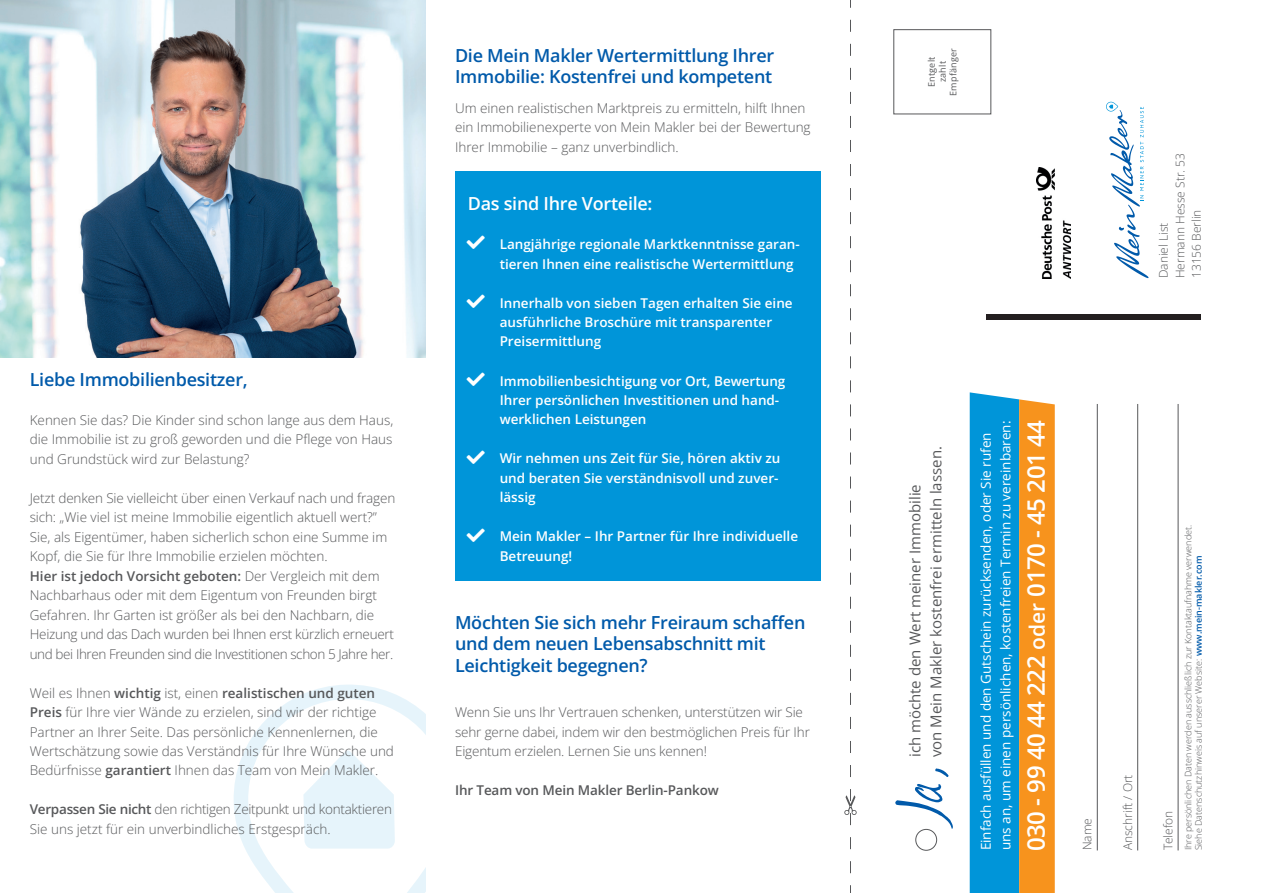
<style>
.page{position:relative;width:1263px;height:893px;background:#fff}
.page>*{position:absolute;margin:0;border:0;box-sizing:border-box;transform-origin:0 0}
.t1{font:600 24px "Open Sans";letter-spacing:-.02em;color:#fff}
.t2{font:600 18px/21.6px "Open Sans";letter-spacing:-.015em;color:#015aaa}
.t3{font:600 18px "Open Sans";letter-spacing:-.015em;color:#fff}
.t4{font:15px/21px "Open Sans";color:#57585a}
.t5{font:300 13.5px/19.5px "Open Sans";color:#57585a}
.t6{font:600 13.5px/19.5px "Open Sans";color:#fff}
.t7{font:13.5px/19.5px "Open Sans";color:#fff}
.t8{font:600 13.5px "Open Sans";letter-spacing:-.01em;color:#57585a}
.t9{font:300 12px/16.5px "Open Sans";color:#57585a}
.t10{font:300 9px/10.5px "Open Sans";color:#57585a}
.t11{font:9px/10.8px "Open Sans";letter-spacing:.025em;color:#57585a;text-align:center}
.s1{font-weight:600}
.s2{font-size:21px}
.s3{font-weight:600;color:#015aaa}
</style>
<div class="page">
<img style="left:1036px;top:168px;width:34px;height:110px">
<div style="left:986px;top:315px;width:213px;height:5px;background:#231f20"></div>
<div style="left:893px;top:29px;width:98px;height:85px;border:1px solid #57585a"></div>
<div style="left:988px;top:315px;width:213px;height:5px;background:#231f20"></div>
<svg style="left:844px;top:0;width:13px;height:893px"></svg>
<div style="left:455px;top:171px;width:366px;height:409px;background:#0095d9"></div>
<svg style="left:970px;top:392px;width:85px;height:501px;background:#66958d"></svg>
<svg style="left:234px;top:684px;width:191px;height:209px"></svg>
<img style="left:0;top:0;width:425px;height:357px">
<svg style="left:1106px;top:102px;width:42px;height:176px"></svg>
<svg style="left:895px;top:768px;width:58px;height:61px"></svg>
<div style="left:915px;top:829px;width:22px;height:21px;border:1px solid #57585a;border-radius:50%"></div>
<hr style="left:1178px;top:404px;width:1px;height:446px;background:#57585a">
<hr style="left:1097px;top:404px;width:1px;height:446px;background:#57585a">
<hr style="left:1137px;top:404px;width:1px;height:446px;background:#57585a">
<h2 class="t2" style="left:30px;top:368px;width:219px">Liebe Immobilienbesitzer,</h2>
<p class="t5" style="left:30px;top:410px;width:365px;text-align:justify">Kennen Sie das? Die Kinder sind schon lange aus dem Haus, die Immobilie ist zu groß geworden und die Pflege von Haus und Grundstück wird zur Belastung?</p>
<p class="t5" style="left:30px;top:488px;width:367px">Jetzt denken Sie vielleicht über einen Verkauf nach und fragen sich: „Wie viel ist meine Immobilie eigentlich aktuell wert?” Sie, als Eigentümer, haben sicherlich schon eine Summe im Kopf, die Sie für Ihre Immobilie erzielen möchten.<br><span class="s1">Hier ist jedoch Vorsicht geboten:</span> Der Vergleich mit dem Nachbarhaus oder mit dem Eigentum von Freunden birgt Gefahren. Ihr Garten ist größer als bei den Nachbarn, die Heizung und das Dach wurden bei Ihnen erst kürzlich erneuert und bei Ihren Freunden sind die Investitionen schon 5 Jahre her.</p>
<p class="t5" style="left:30px;top:682px;width:366px">Weil es Ihnen <span class="s1">wichtig</span> ist, einen <span class="s1">realistischen und guten Preis</span> für Ihre vier Wände zu erzielen, sind wir der richtige Partner an Ihrer Seite. Das persönliche Kennenlernen, die Wertschätzung sowie das Verständnis für Ihre Wünsche und Bedürfnisse <span class="s1">garantiert</span> Ihnen das Team von Mein Makler.</p>
<p class="t5" style="left:30px;top:799px;width:364px"><span class="s1">Verpassen Sie nicht</span> den richtigen Zeitpunkt und kontaktieren<br>Sie uns jetzt für ein unverbindliches Erstgespräch.</p>
<h2 class="t2" style="left:455px;top:44px;width:321px">Die Mein Makler Wertermittlung Ihrer<br>Immobilie: Kostenfrei und kompetent</h2>
<p class="t5" style="left:455px;top:98px;width:357px">Um einen realistischen Marktpreis zu ermitteln, hilft Ihnen ein Immobilienexperte von Mein Makler bei der Bewertung<br>Ihrer Immobilie – ganz unverbindlich.</p>
<h2 class="t3" style="left:468px;top:191px;width:186px">Das sind Ihre Vorteile:</h2>
<p class="t6" style="left:500px;top:234px;width:302px">Langjährige regionale Marktkenntnisse garan&shy;tieren Ihnen eine realistische Wertermittlung</p>
<p class="t6" style="left:500px;top:292px;width:295px">Innerhalb von sieben Tagen erhalten Sie eine ausführliche Broschüre mit transparenter<br>Preisermittlung</p>
<p class="t6" style="left:500px;top:370px;width:287px">Immobilienbesichtigung vor Ort, Bewertung<br>Ihrer persönlichen Investitionen und hand&shy;werklichen Leistungen</p>
<p class="t6" style="left:500px;top:448px;width:282px">Wir nehmen uns Zeit für Sie, hören aktiv zu und beraten Sie verständnisvoll und zuver&shy;lässig</p>
<p class="t6" style="left:500px;top:526px;width:300px">Mein Makler – Ihr Partner für Ihre individuelle<br>Betreuung!</p>
<h2 class="t2" style="left:455px;top:611px;width:352px">Möchten Sie sich mehr Freiraum schaffen und dem neuen Lebensabschnitt mit<br>Leichtigkeit begegnen?</h2>
<p class="t5" style="left:455px;top:702px;width:356px">Wenn Sie uns Ihr Vertrauen schenken, unterstützen wir Sie sehr gerne dabei, indem wir den bestmöglichen Preis für Ihr<br>Eigentum erzielen. Lernen Sie uns kennen!</p>
<p class="t8" style="left:455px;top:781px;width:265px">Ihr Team von Mein Makler Berlin-Pankow</p>
<p class="t11" style="left:926px;top:96px;width:49px;rotate:-90deg">Entgelt zahlt<br>Empfänger</p>
<p class="t9" style="left:1155px;top:278px;width:127px;rotate:-90deg">Daniel List<br>Hermann Hesse Str. 53<br>13156 Berlin</p>
<p class="t4" style="left:904px;top:757px;width:312px;rotate:-90deg">ich möchte den Wert meiner Immobilie<br>von Mein Makler kostenfrei ermitteln lassen.</p>
<p class="t7" style="left:976px;top:850px;width:431px;rotate:-90deg">Einfach ausfüllen und den Gutschein zurücksenden, oder Sie rufen uns an, um einen persönlichen, kostenfreien Termin zu vereinbaren:</p>
<h1 class="t1" style="left:1020px;top:851px;width:432px;rotate:-90deg">030 - 99 40 44 222 <span class="s2">oder</span> 0170 - 45 201 44</h1>
<p class="t9" style="left:1079px;top:850px;width:34px;rotate:-90deg">Name</p>
<p class="t9" style="left:1119px;top:850px;width:77px;rotate:-90deg">Anschrift / Ort</p>
<p class="t9" style="left:1159px;top:850px;width:41px;rotate:-90deg">Telefon</p>
<p class="t10" style="left:1183px;top:850px;width:327px;rotate:-90deg">Ihre persönlichen Daten werden ausschließlich zur Kontaktaufnahme verwendet.<br>Siehe Datenschutzhinweis auf unserer Website: <span class="s3">www.mein-makler.com</span></p>
</div>
